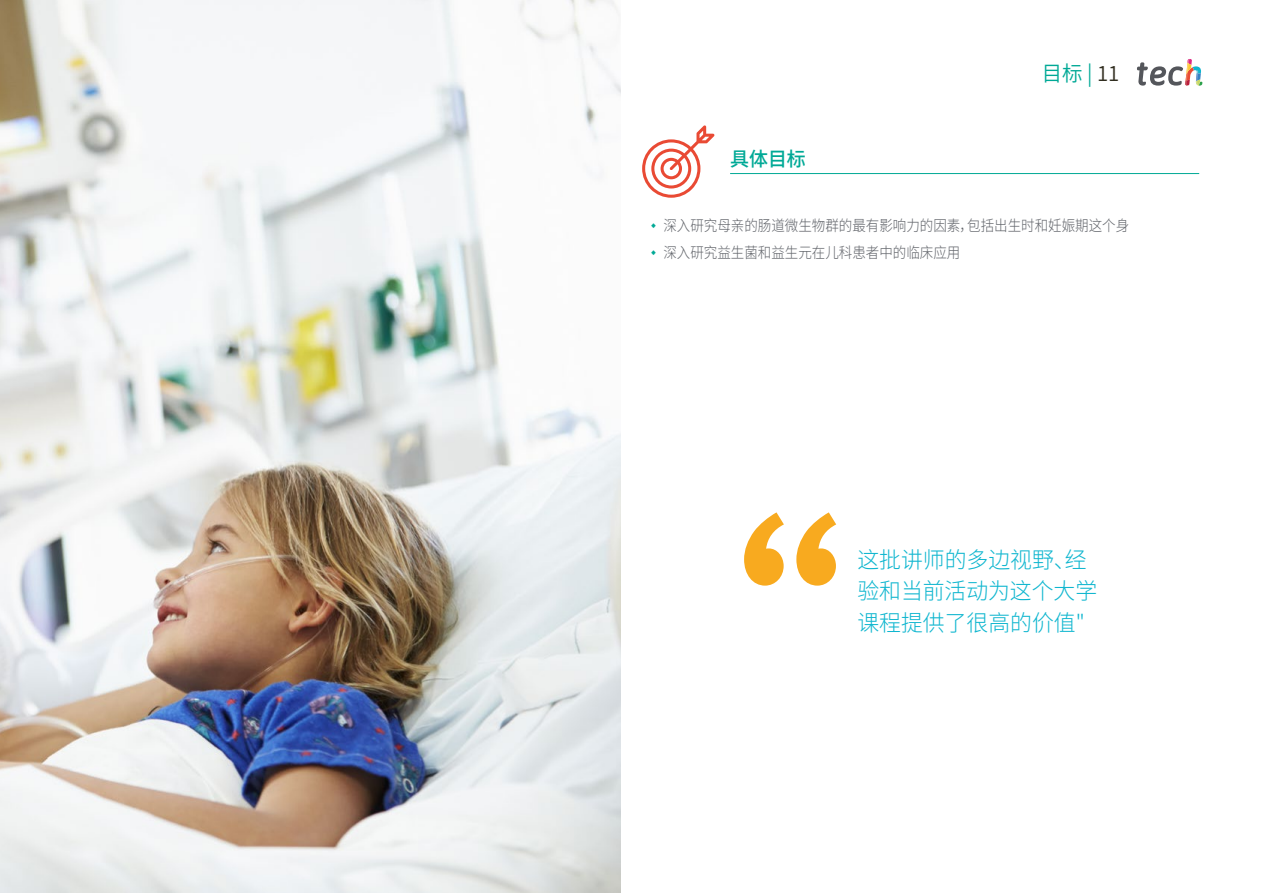
<style>
.page{position:relative;width:1263px;height:893px;background:#fff}
.page>*{position:absolute;margin:0;border:0;box-sizing:border-box;transform-origin:0 0}
.t1{font:300 22.5px/31.5px "Source Han Sans CN";color:#0fb6cf}
.t2{font:21px "Source Han Sans CN";color:#00a996}
.t3{font:500 19.5px "Source Han Sans CN";color:#00a996}
.t4{font:300 15px/26.7px "Source Han Sans CN";color:#61646a;scale:.9 1}
.s1{color:#312e20}
</style>
<div class="page">
<hr style="left:730px;top:173px;width:469px;height:1px;background:#00a996">
<svg style="left:642px;top:125px;width:72px;height:73px"></svg>
<img style="left:0;top:0;width:621px;height:893px">
<svg style="left:744px;top:512px;width:92px;height:74px"></svg>
<svg style="left:1137px;top:59px;width:65px;height:27px"></svg>
<h3 class="t3" style="left:730px;top:147px;width:77px">具体目标</h3>
<h2 class="t2" style="left:1042px;top:61px;width:79px">目标 | <span class="s1">11</span></h2>
<p class="t4" style="left:663px;top:212px;width:519px">深入研究母亲的肠道微生物群的最有影响力的因素，包括出生时和妊娠期这个身深入研究益生菌和益生元在儿科患者中的临床应用</p>
<h1 class="t1" style="left:857px;top:544px;width:241px">这批讲师的多边视野、经验和当前活动为这个大学课程提供了很高的价值"</h1>
</div>
